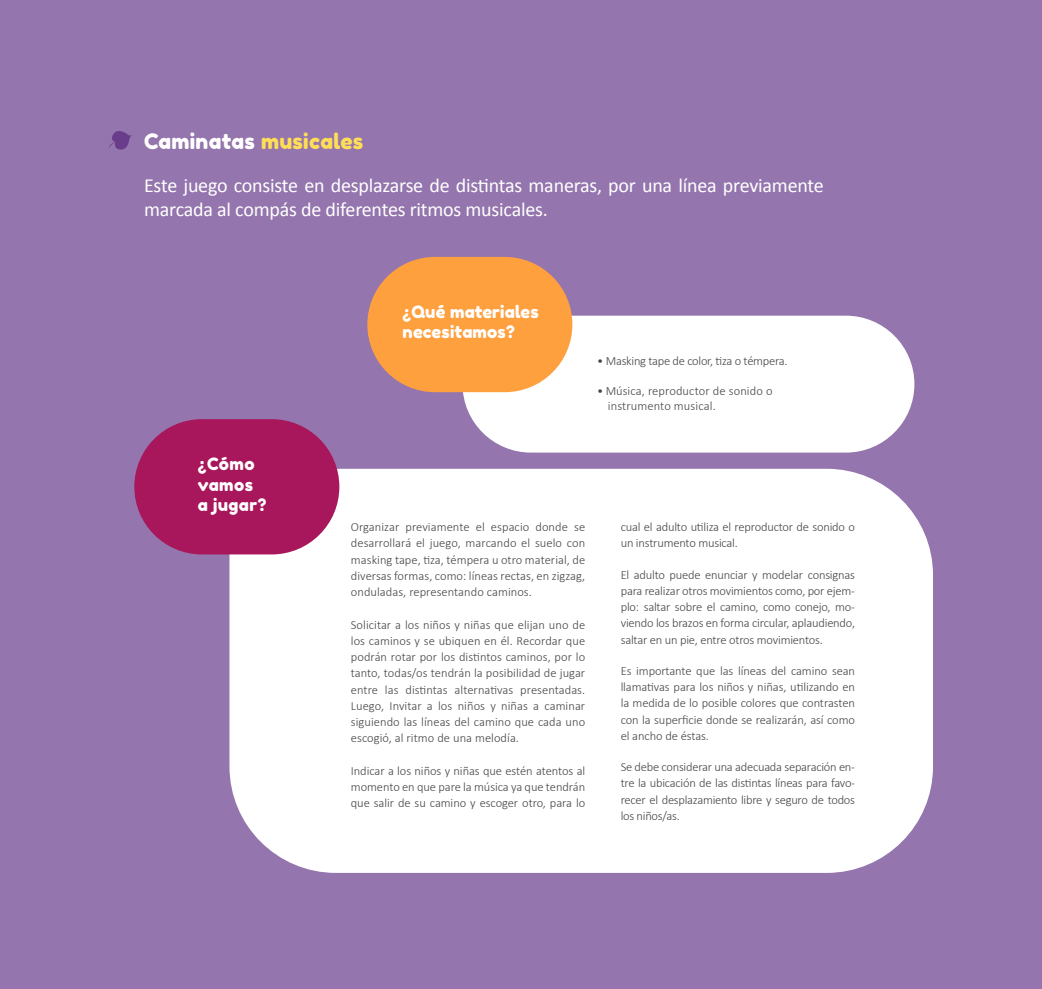
<style>
.page{position:relative;width:1042px;height:989px;background:#fff}
.page>*{position:absolute;margin:0;border:0;box-sizing:border-box;transform-origin:0 0}
.t1{font:21.25px "Fredoka One";letter-spacing:.015em;color:#fff}
.t2{font:20px/24px "Calibri";letter-spacing:-.01em;color:#fff}
.t3{font:17px/20.4px "Fredoka One";letter-spacing:.01em;color:#fff}
.t4{font:300 12.5px/16.2px "Calibri";letter-spacing:-.005em;color:#454444;text-align:justify}
.s1{color:#ffde57}
</style>
<div class="page">
<div style="left:1px;top:0;width:1041px;height:989px;background:#9475ad"></div>
<div style="left:462px;top:316px;width:452px;height:136px;background:#fff"></div>
<div style="left:229px;top:469px;width:704px;height:404px;background:#fff"></div>
<svg style="left:109px;top:131px;width:23px;height:19px"></svg>
<div style="left:367px;top:257px;width:205px;height:135px;background:#ffa03f;border-radius:68px"></div>
<div style="left:134px;top:419px;width:205px;height:135px;background:#a8175b;border-radius:68px"></div>
<h1 class="t1" style="left:144px;top:128px;width:221px">Caminatas <span class="s1">musicales</span></h1>
<h2 class="t2" style="left:144px;top:173px;width:681px">Este juego consiste en desplazarse de distintas maneras, por una línea previamente marcada al compás de diferentes ritmos musicales.</h2>
<h3 class="t3" style="left:198px;top:454px;width:70px">¿Cómo vamos a jugar?</h3>
<h3 class="t3" style="left:403px;top:301px;width:138px">¿Qué materiales necesitamos?</h3>
<p class="t4" style="left:597px;top:352px;width:192px">• Masking tape de color, tiza o témpera.</p>
<p class="t4" style="left:608px;top:382px;width:166px;line-height:15px;text-indent:-11px">• Música, reproductor de sonido o instrumento musical.</p>
<p class="t4" style="left:351px;top:518px;width:236px">Organizar previamente el espacio donde se desarrollará el juego, marcando el suelo con masking tape, tiza, témpera u otro material, de diversas formas, como: líneas rectas, en zigzag, onduladas, representando caminos.</p>
<p class="t4" style="left:351px;top:615px;width:236px">Solicitar a los niños y niñas que elijan uno de los caminos y se ubiquen en él. Recordar que podrán rotar por los distintos caminos, por lo tanto, todas/os tendrán la posibilidad de jugar entre las distintas alternativas presentadas.<br>Luego, Invitar a los niños y niñas a caminar siguiendo las líneas del camino que cada uno escogió, al ritmo de una melodía.</p>
<p class="t4" style="left:351px;top:762px;width:236px">Indicar a los niños y niñas que estén atentos al momento en que pare la música ya que tendrán que salir de su camino y escoger otro, para lo</p>
<p class="t4" style="left:621px;top:518px;width:236px">cual el adulto utiliza el reproductor de sonido o un instrumento musical.</p>
<p class="t4" style="left:621px;top:565px;width:236px">El adulto puede enunciar y modelar consignas para realizar otros movimientos como, por ejem&shy;plo: saltar sobre el camino, como conejo, mo&shy;viendo los brazos en forma circular, aplaudiendo, saltar en un pie, entre otros movimientos.</p>
<p class="t4" style="left:621px;top:662px;width:236px">Es importante que las líneas del camino sean llamativas para los niños y niñas, utilizando en la medida de lo posible colores que contrasten con la superficie donde se realizarán, así como el ancho de éstas.</p>
<p class="t4" style="left:621px;top:758px;width:236px">Se debe considerar una adecuada separación en&shy;tre la ubicación de las distintas líneas para favo&shy;recer el desplazamiento libre y seguro de todos los niños/as.</p>
</div>
